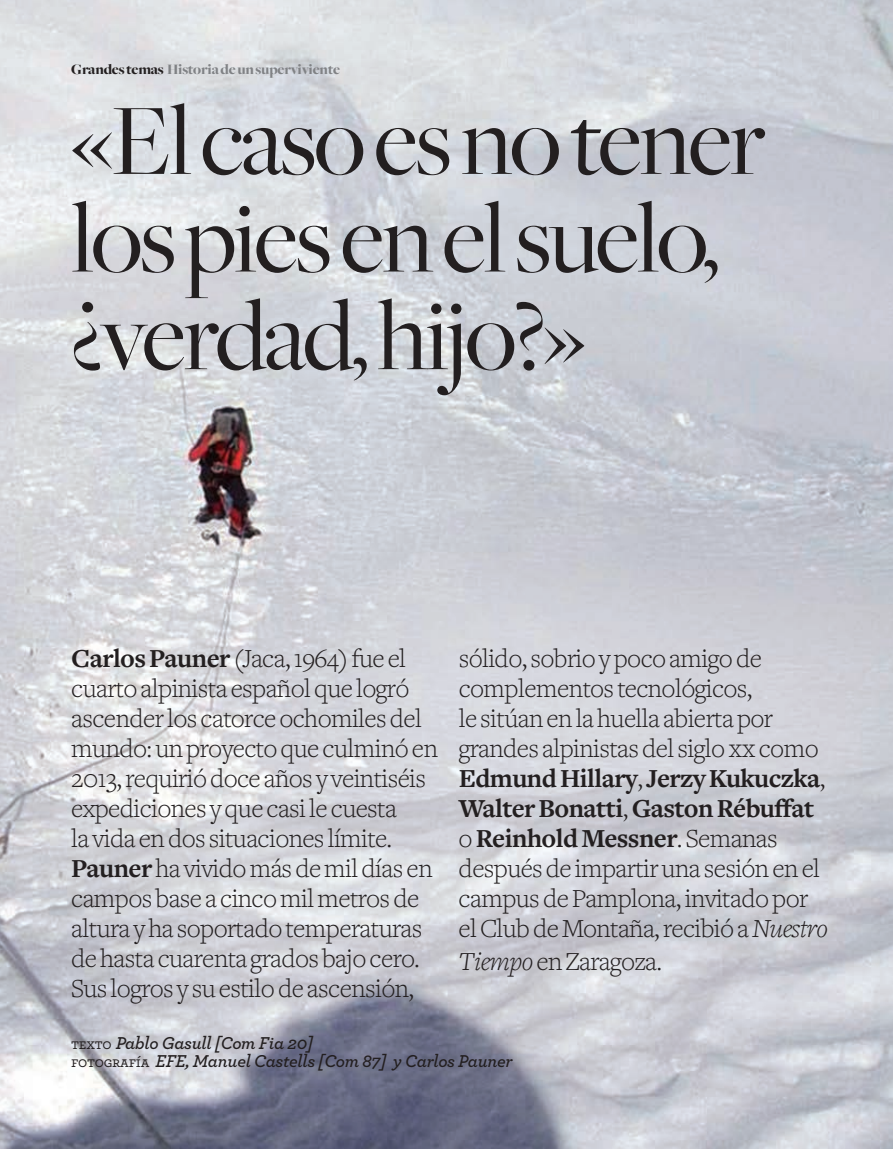
<style>
.page{position:relative;width:893px;height:1149px;background:#fff}
.page>*{position:absolute;margin:0;border:0;box-sizing:border-box;transform-origin:0 0}
.t1{font:105px/97.5px "Freight Big";letter-spacing:-.02em;color:#231f20}
.t2{font:300 27px/30px "Freight Text";letter-spacing:-.02em;color:#231f20}
.t3{font:italic 600 18px/18px "Archer";letter-spacing:-.015em;color:#231f20}
.t4{font:900 15px "Freight Big";letter-spacing:-.01em;color:#808285}
.s1{color:#231f20}
.s2{font-weight:700}
.s3{font-family:"Freight Text Light SC";font-weight:400}
.s4{font-style:italic}
.s5{font-family:"Archer Medium SC";font-weight:400;font-style:normal;font-size:15px}
</style>
<div class="page">
<img style="left:0;top:0;width:893px;height:1148px">
<p class="t4" style="left:71px;top:61px;width:270px"><span class="s1">Grandes temas</span> Historia de un superviviente</p>
<h1 class="t1" style="left:71px;top:95px;width:696px">«El caso es no tener los pies en el suelo, ¿verdad, hijo?»</h1>
<p class="t2" style="left:71px;top:643px;width:368px"><span class="s2">Carlos Pauner</span> (Jaca, 1964) fue el cuarto alpinista español que logró ascender los catorce ochomiles del mundo: un proyecto que culminó en 2013, requirió doce años y veintiséis expediciones y que casi le cuesta<br>la vida en dos situaciones límite.<br><span class="s2">Pauner</span> ha vivido más de mil días en campos base a cinco mil metros de altura y ha soportado temperaturas de hasta cuarenta grados bajo cero.<br>Sus logros y su estilo de ascensión,</p>
<p class="t2" style="left:459px;top:643px;width:371px">sólido, sobrio y poco amigo de complementos tecnológicos,<br>le sitúan en la huella abierta por grandes alpinistas del siglo <span class="s3">xx</span> como<br><span class="s2">Edmund Hillary</span>, <span class="s2">Jerzy Kukuczka</span>,<br><span class="s2">Walter Bonatti</span>, <span class="s2">Gaston Rébuffat </span>o <span class="s2">Reinhold Messner</span>. Semanas después de impartir una sesión en el campus de Pamplona, invitado por el Club de Montaña, recibió a <span class="s4">Nuestro</span></p>
<p class="t2" style="left:459px;top:946px;width:205px"><span class="s4">Tiempo</span> en Zaragoza.</p>
<p class="t3" style="left:71px;top:1033px;width:443px"><span class="s5">texto</span> Pablo Gasull [Com Fia 20]<br><span class="s5">fotografía</span> EFE, Manuel Castells [Com 87] y Carlos Pauner</p>
</div>
